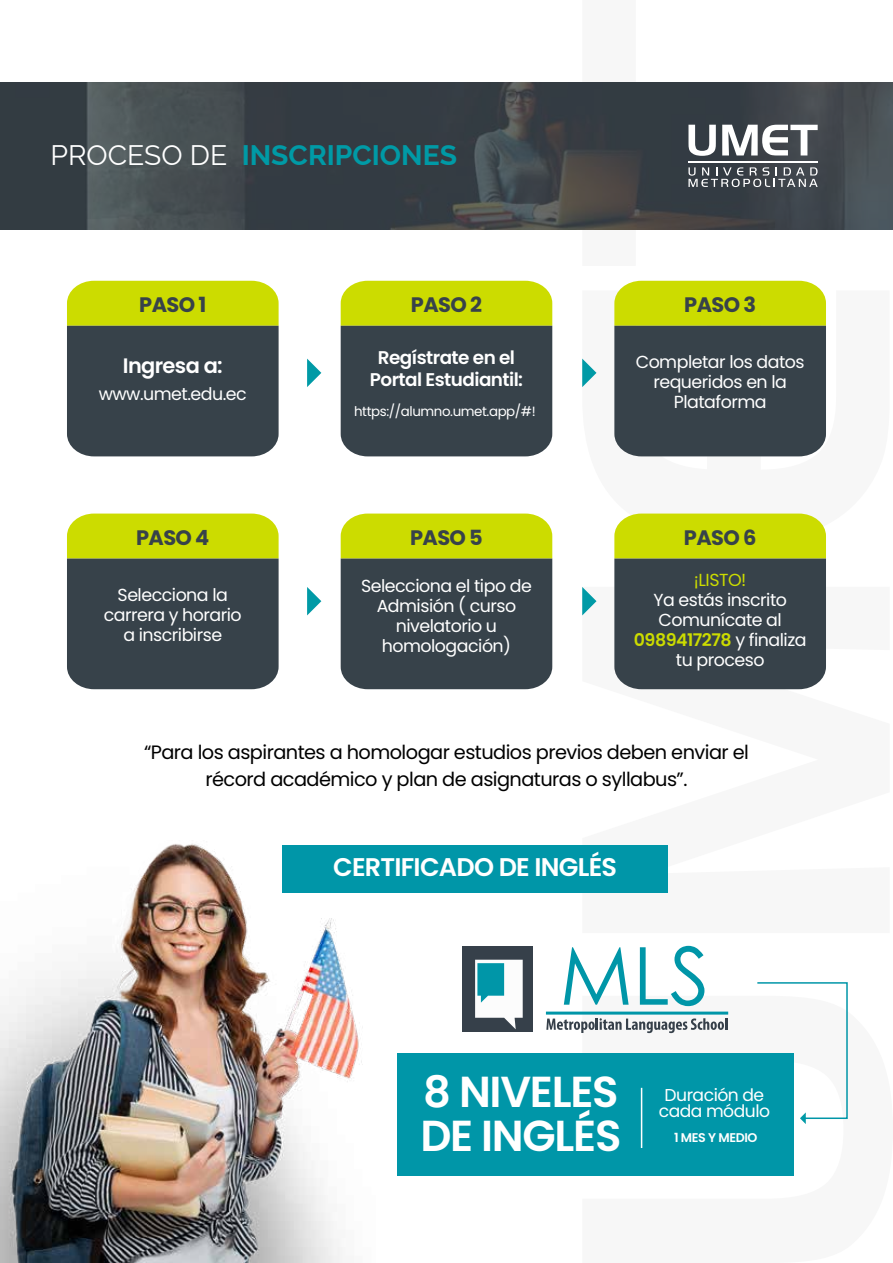
<style>
.page{position:relative;width:893px;height:1263px;background:#fff}
.page>*{position:absolute;margin:0;border:0;box-sizing:border-box;transform-origin:0 0}
.t1{font:600 43.35px/44.4px "Poppins";letter-spacing:-.03em;color:#fff}
.t2{font:100 28.2px "Raleway";color:#009aa6}
.t3{font:600 25.5px "Poppins";letter-spacing:-.03em;color:#fff}
.t4{font:700 20.85px "Poppins";letter-spacing:-.03em;color:#37424a}
.t5{font:600 20.85px "Poppins";letter-spacing:-.03em;color:#fff}
.t6{font:19.35px/27.5px "Poppins";letter-spacing:-.03em;color:#000;text-align:center}
.t7{font:600 18.45px/22px "Poppins";letter-spacing:-.03em;color:#fff;text-align:center}
.t8{font:17.4px/20.1px "Poppins";letter-spacing:-.03em;color:#fff;text-align:center}
.t9{font:17.4px "Poppins";letter-spacing:-.03em;color:#ccdc00}
.t10{font:17.1px/15.8px "Poppins";letter-spacing:-.03em;color:#fff;text-align:center}
.t11{font:13.35px "Poppins";letter-spacing:-.03em;color:#fff}
.t12{font:600 12.6px "Poppins";letter-spacing:-.03em;color:#fff}
.s1{color:#fff}
.s2{font-weight:600;color:#ccdc00}
</style>
<div class="page">
<svg style="left:582px;top:358px;width:222px;height:156px"></svg>
<svg style="left:0;top:82px;width:893px;height:148px;background:#3d4449"></svg>
<svg style="left:688px;top:125px;width:28px;height:31px"></svg>
<svg style="left:722px;top:125px;width:96px;height:30px"></svg>
<svg style="left:688px;top:167px;width:130px;height:20px;background:#656b70"></svg>
<hr style="left:688px;top:161px;width:130px;height:2px;background:#fff">
<svg style="left:67px;top:281px;width:212px;height:175px;background:#5f6b3a"></svg>
<svg style="left:341px;top:281px;width:211px;height:175px;background:#5e6a3a"></svg>
<svg style="left:614px;top:281px;width:212px;height:175px;background:#5f6b3a"></svg>
<svg style="left:67px;top:514px;width:212px;height:175px;background:#5e6b3a"></svg>
<svg style="left:341px;top:514px;width:211px;height:175px;background:#5e6a3a"></svg>
<svg style="left:614px;top:514px;width:212px;height:175px;background:#5e6a3a"></svg>
<svg style="left:307px;top:359px;width:14px;height:28px"></svg>
<svg style="left:582px;top:359px;width:14px;height:28px"></svg>
<svg style="left:307px;top:587px;width:14px;height:28px"></svg>
<svg style="left:582px;top:587px;width:14px;height:28px"></svg>
<svg style="left:757px;top:982px;width:91px;height:142px"></svg>
<div style="left:462px;top:946px;width:71px;height:86px;background:#36404a"></div>
<svg style="left:475px;top:960px;width:48px;height:69px;background:#9ac3ca"></svg>
<svg style="left:564px;top:947px;width:65px;height:58px"></svg>
<svg style="left:640px;top:946px;width:64px;height:60px"></svg>
<hr style="left:546px;top:1011px;width:182px;height:3px;background:#0096a8">
<svg style="left:546px;top:1018px;width:181px;height:15px"></svg>
<div style="left:397px;top:1053px;width:397px;height:123px;background:#0096a8"></div>
<hr style="left:641px;top:1088px;width:1px;height:60px;background:#fff">
<div style="left:282px;top:845px;width:386px;height:48px;background:#0096a8"></div>
<img style="left:0;top:843px;width:363px;height:420px">
<h2 class="t2" style="left:50px;top:132px;width:408px"><span class="s1">PROCESO DE</span> INSCRIPCIONES</h2>
<p class="t4" style="left:139px;top:292px;width:69px">PASO 1</p>
<p class="t5" style="left:123px;top:353px;width:101px">Ingresa a:</p>
<p class="t8" style="left:99px;top:384px;width:150px">www.umet.edu.ec</p>
<p class="t4" style="left:136px;top:525px;width:75px">PASO 4</p>
<p class="t8" style="left:104px;top:585px;width:140px">Selecciona la carrera y horario a inscribirse</p>
<p class="t4" style="left:411px;top:292px;width:73px">PASO 2</p>
<p class="t7" style="left:370px;top:346px;width:155px">Regístrate en el<br>Portal Estudiantil:</p>
<p class="t11" style="left:354px;top:404px;width:183px">https://alumno.umet.app/#!</p>
<p class="t4" style="left:410px;top:525px;width:74px">PASO 5</p>
<p class="t8" style="left:361px;top:576px;width:172px">Selecciona el tipo de<br>Admisión ( curso nivelatorio u homologación)</p>
<p class="t4" style="left:684px;top:292px;width:73px">PASO 3</p>
<p class="t8" style="left:636px;top:352px;width:170px">Completar los datos requeridos en la<br>Plataforma</p>
<p class="t4" style="left:684px;top:525px;width:74px">PASO 6</p>
<p class="t9" style="left:694px;top:570px;width:54px">¡LISTO!</p>
<p class="t8" style="left:634px;top:590px;width:174px">Ya estás inscrito<br>Comunícate al<br><span class="s2">0989417278</span> y finaliza tu proceso</p>
<p class="t6" style="left:144px;top:738px;width:606px">“Para los aspirantes a homologar estudios previos deben enviar el récord académico y plan de asignaturas o syllabus”.</p>
<h3 class="t3" style="left:333px;top:852px;width:285px">CERTIFICADO DE INGLÉS</h3>
<h1 class="t1" style="left:420px;top:1070px;width:203px">8 NIVELES<br>DE INGLÉS</h1>
<p class="t10" style="left:659px;top:1087px;width:113px">Duración de cada módulo</p>
<p class="t12" style="left:674px;top:1130px;width:85px">1 MES Y MEDIO</p>
</div>
